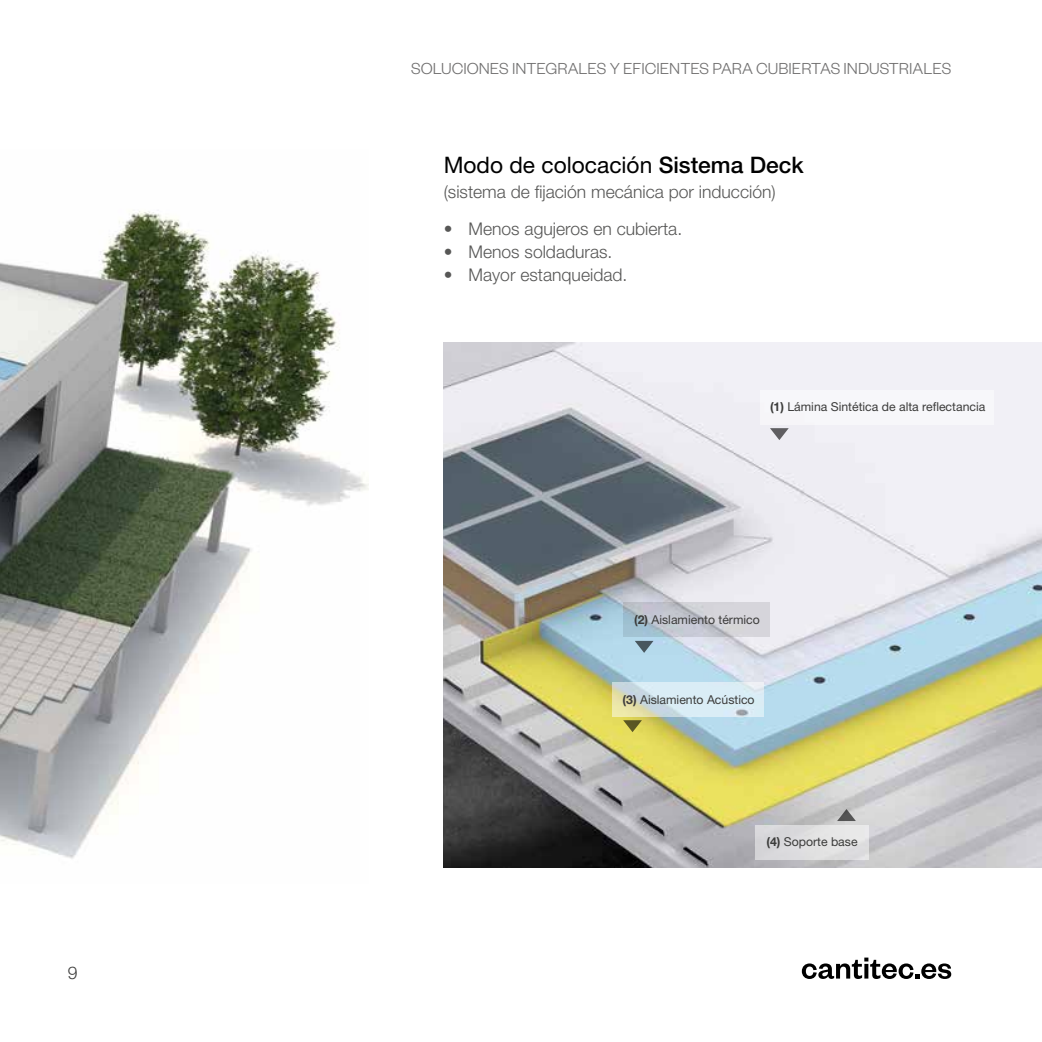
<style>
.page{position:relative;width:1042px;height:1042px;background:#fff}
.page>*{position:absolute;margin:0;border:0;box-sizing:border-box;transform-origin:0 0}
.t1{font:22.75px "Helvetica Neue LT Std";color:#000}
.t2{font:300 17.5px "Helvetica Neue LT Std";color:#575756}
.t3{font:300 17.5px "Founders Grotesk";color:#706f6f}
.t4{font:300 17.5px "Helvetica Neue LT Std";color:#3f3f3e}
.t5{font:12.25px "Helvetica Neue LT Std";color:#3c3c3b}
.s1{font-weight:500}
.s2{font-weight:700}
</style>
<div class="page">
<img style="left:0;top:211px;width:369px;height:648px">
<img style="left:444px;top:342px;width:598px;height:525px">
<svg style="left:802px;top:957px;width:149px;height:22px"></svg>
<svg style="left:624px;top:602px;width:146px;height:35px"></svg>
<svg style="left:635px;top:641px;width:18px;height:12px"></svg>
<svg style="left:612px;top:682px;width:152px;height:34px;fill:#daedf6"></svg>
<svg style="left:623px;top:720px;width:19px;height:12px"></svg>
<div style="left:755px;top:825px;width:114px;height:34px;background:#dedde0"></div>
<svg style="left:837px;top:809px;width:19px;height:12px"></svg>
<div style="left:760px;top:390px;width:233px;height:34px;background:#f7f7fa"></div>
<svg style="left:770px;top:428px;width:19px;height:12px"></svg>
<p class="t4" style="left:68px;top:962px;width:11px">9</p>
<p class="t3" style="left:411px;top:58px;width:542px">SOLUCIONES INTEGRALES Y EFICIENTES PARA CUBIERTAS INDUSTRIALES</p>
<h1 class="t1" style="left:444px;top:151px;width:361px">Modo de colocación <span class="s1">Sistema Deck</span></h1>
<p class="t2" style="left:444px;top:181px;width:333px">(sistema de fijación mecánica por inducción)</p>
<p class="t2" style="left:444px;top:218px;width:240px">• Menos agujeros en cubierta.</p>
<p class="t2" style="left:444px;top:241px;width:170px">• Menos soldaduras.</p>
<p class="t2" style="left:444px;top:264px;width:185px">• Mayor estanqueidad.</p>
<p class="t5" style="left:770px;top:399px;width:217px"><span class="s2">(1)</span> Lámina Sintética de alta reflectancia</p>
<p class="t5" style="left:634px;top:612px;width:127px"><span class="s2">(2)</span> Aislamiento térmico</p>
<p class="t5" style="left:622px;top:692px;width:134px"><span class="s2">(3)</span> Aislamiento Acústico</p>
<p class="t5" style="left:766px;top:835px;width:93px"><span class="s2">(4)</span> Soporte base</p>
</div>
